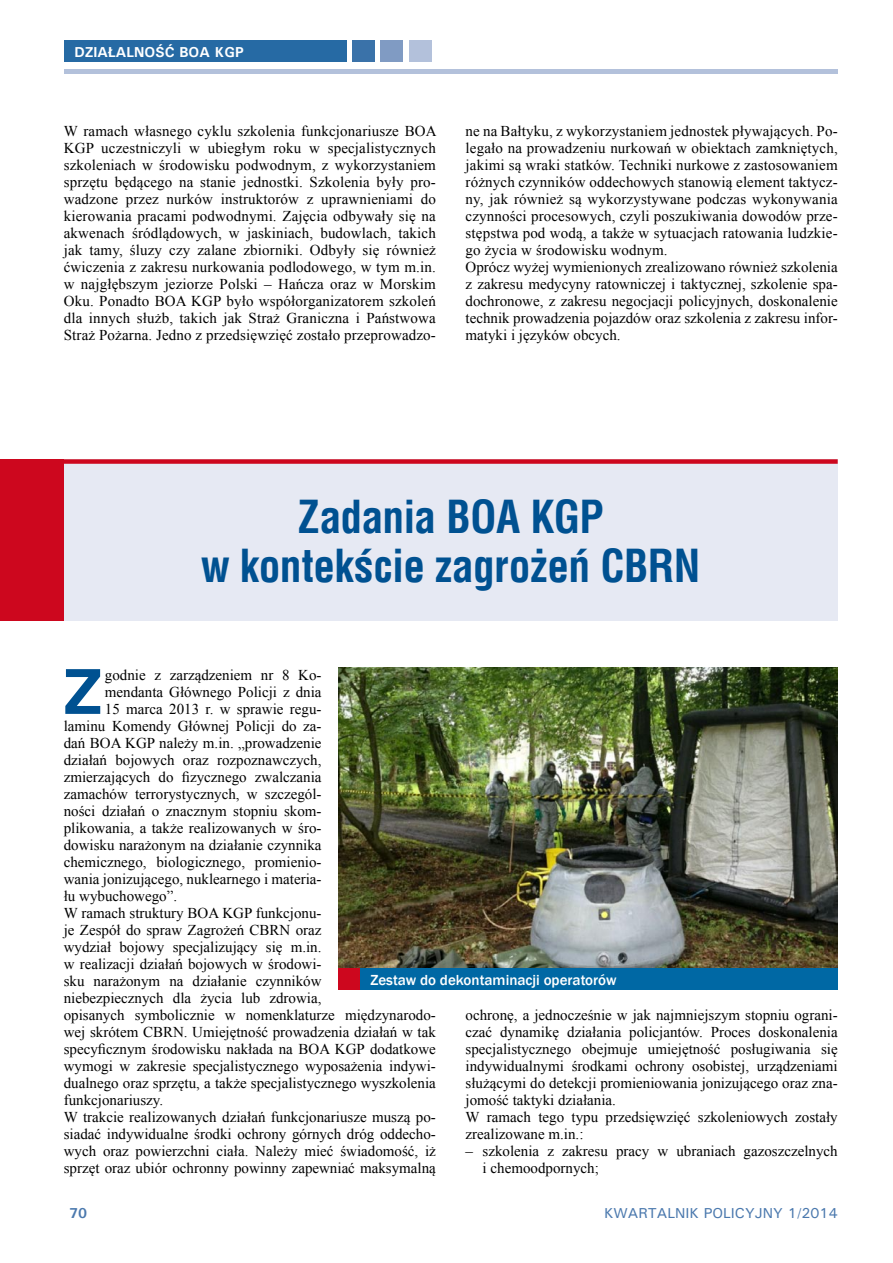
<style>
.page{position:relative;width:893px;height:1263px;background:#fff}
.page>*{position:absolute;margin:0;border:0;box-sizing:border-box;transform-origin:0 0}
.t1{font:700 62.25px "Switzerland";color:#005191}
.t2{font:700 43.5px/49.5px "Switzerland Condensed";letter-spacing:-.015em;color:#005191}
.t3{font:15px/17px "Times New Roman";color:#000}
.t4{font:500 15px "Franklin Gothic";color:#fff}
.t5{font:500 14.4px "Univers";color:#4b79ae}
.t6{font:700 14.4px "Univers";color:#fff}
.t7{font:700 14.4px "Univers";color:#4b79ae}
</style>
<div class="page">
<hr style="left:64px;top:70px;width:774px;height:4px;background:#b3c1db">
<div style="left:64px;top:41px;width:283px;height:21px;background:#266aa4"></div>
<div style="left:352px;top:41px;width:23px;height:21px;background:#3a72a9"></div>
<div style="left:380px;top:41px;width:23px;height:21px;background:#809bc3"></div>
<div style="left:409px;top:41px;width:23px;height:21px;background:#b3c1db"></div>
<div style="left:7px;top:459px;width:831px;height:162px;background:#e6e9f3"></div>
<div style="left:0;top:459px;width:64px;height:162px;background:#cd071e"></div>
<div style="left:0;top:459px;width:838px;height:5px;background:#cd071e"></div>
<img style="left:339px;top:667px;width:499px;height:302px">
<div style="left:339px;top:969px;width:499px;height:21px;background:#0068a4"></div>
<div style="left:339px;top:969px;width:21px;height:21px;background:#cd071e"></div>
<p class="t6" style="left:74px;top:43px;width:171px">DZIAŁALNOŚĆ BOA KGP</p>
<p class="t3" style="left:64px;top:122px;width:374px;text-align:justify">W ramach własnego cyklu szkolenia funkcjonariusze BOA KGP uczestniczyli w ubiegłym roku w specjalistycznych szkoleniach w środowisku podwodnym, z wykorzystaniem sprzętu będącego na stanie jednostki. Szkolenia były pro&shy;wadzone przez nurków instruktorów z uprawnieniami do kierowania pracami podwodnymi. Zajęcia odbywały się na akwenach śródlądowych, w jaskiniach, budowlach, takich jak tamy, śluzy czy zalane zbiorniki. Odbyły się również ćwiczenia z zakresu nurkowania podlodowego, w tym m.in. w najgłębszym jeziorze Polski – Hańcza oraz w Morskim Oku. Ponadto BOA KGP było współorganizatorem szkoleń dla innych służb, takich jak Straż Graniczna i Państwowa Straż Pożarna. Jedno z przedsięwzięć zostało przeprowadzo-</p>
<p class="t3" style="left:466px;top:122px;width:374px">ne na Bałtyku, z wykorzystaniem jednostek pływających. Po&shy;legało na prowadzeniu nurkowań w obiektach zamkniętych, jakimi są wraki statków. Techniki nurkowe z zastosowaniem różnych czynników oddechowych stanowią element taktycz&shy;ny, jak również są wykorzystywane podczas wykonywania czynności procesowych, czyli poszukiwania dowodów prze&shy;stępstwa pod wodą, a także w sytuacjach ratowania ludzkie&shy;go życia w środowisku wodnym.<br>Oprócz wyżej wymienionych zrealizowano również szkolenia z zakresu medycyny ratowniczej i taktycznej, szkolenie spa&shy;dochronowe, z zakresu negocjacji policyjnych, doskonalenie technik prowadzenia pojazdów oraz szkolenia z zakresu infor&shy;matyki i języków obcych.</p>
<h2 class="t2" style="left:201px;top:492px;width:495px;text-indent:97px">Zadania BOA kgp<br>w kontekście zagrożeń cbrn</h2>
<h1 class="t1" style="left:64px;top:654px;width:40px">Z</h1>
<p class="t3" style="left:105px;top:666px;width:218px">godnie z zarządzeniem nr 8 Ko-</p>
<p class="t3" style="left:105px;top:683px;width:218px">mendanta Głównego Policji z dnia</p>
<p class="t3" style="left:105px;top:700px;width:218px">15 marca 2013 r. w sprawie regu-</p>
<p class="t3" style="left:64px;top:717px;width:259px">laminu Komendy Głównej Policji do za-</p>
<p class="t3" style="left:64px;top:734px;width:259px">dań BOA KGP należy m.in. „prowadzenie</p>
<p class="t3" style="left:64px;top:751px;width:259px">działań bojowych oraz rozpoznawczych,</p>
<p class="t3" style="left:64px;top:768px;width:259px">zmierzających do fizycznego zwalczania</p>
<p class="t3" style="left:64px;top:785px;width:259px">zamachów terrorystycznych, w szczegól-</p>
<p class="t3" style="left:64px;top:802px;width:259px">ności działań o znacznym stopniu skom-</p>
<p class="t3" style="left:64px;top:819px;width:259px">plikowania, a także realizowanych w śro-</p>
<p class="t3" style="left:64px;top:836px;width:259px">dowisku narażonym na działanie czynnika</p>
<p class="t3" style="left:64px;top:853px;width:259px">chemicznego, biologicznego, promienio-</p>
<p class="t3" style="left:64px;top:870px;width:259px">wania jonizującego, nuklearnego i materia-</p>
<p class="t3" style="left:64px;top:887px;width:115px">łu wybuchowego”.</p>
<p class="t3" style="left:64px;top:904px;width:259px">W ramach struktury BOA KGP funkcjonu-</p>
<p class="t3" style="left:64px;top:921px;width:259px">je Zespół do spraw Zagrożeń CBRN oraz</p>
<p class="t3" style="left:64px;top:938px;width:259px">wydział bojowy specjalizujący się m.in.</p>
<p class="t3" style="left:64px;top:955px;width:259px">w realizacji działań bojowych w środowi-</p>
<p class="t3" style="left:64px;top:972px;width:259px">sku narażonym na działanie czynników</p>
<p class="t3" style="left:64px;top:989px;width:259px">niebezpiecznych dla życia lub zdrowia,</p>
<p class="t3" style="left:64px;top:1006px;width:374px">opisanych symbolicznie w nomenklaturze międzynarodo-</p>
<p class="t3" style="left:64px;top:1023px;width:374px">wej skrótem CBRN. Umiejętność prowadzenia działań w tak</p>
<p class="t3" style="left:64px;top:1040px;width:374px">specyficznym środowisku nakłada na BOA KGP dodatkowe</p>
<p class="t3" style="left:64px;top:1057px;width:374px">wymogi w zakresie specjalistycznego wyposażenia indywi-</p>
<p class="t3" style="left:64px;top:1074px;width:374px">dualnego oraz sprzętu, a także specjalistycznego wyszkolenia</p>
<p class="t3" style="left:64px;top:1091px;width:101px">funkcjonariuszy.</p>
<p class="t3" style="left:64px;top:1108px;width:374px">W trakcie realizowanych działań funkcjonariusze muszą po-</p>
<p class="t3" style="left:64px;top:1125px;width:374px">siadać indywidualne środki ochrony górnych dróg oddecho-</p>
<p class="t3" style="left:64px;top:1142px;width:374px">wych oraz powierzchni ciała. Należy mieć świadomość, iż</p>
<p class="t3" style="left:64px;top:1159px;width:374px">sprzęt oraz ubiór ochronny powinny zapewniać maksymalną</p>
<p class="t4" style="left:370px;top:970px;width:248px">Zestaw do dekontaminacji operatorów</p>
<p class="t3" style="left:466px;top:1006px;width:374px">ochronę, a jednocześnie w jak najmniejszym stopniu ograni&shy;czać dynamikę działania policjantów. Proces doskonalenia specjalistycznego obejmuje umiejętność posługiwania się indywidualnymi środkami ochrony osobistej, urządzeniami służącymi do detekcji promieniowania jonizującego oraz zna&shy;jomość taktyki działania.<br>W ramach tego typu przedsięwzięć szkoleniowych zostały zrealizowane m.in.:</p>
<p class="t3" style="left:483px;top:1142px;width:357px;text-indent:-17px">– szkolenia z zakresu pracy w ubraniach gazoszczelnych i chemoodpornych;</p>
<p class="t7" style="left:69px;top:1204px;width:20px">70</p>
<p class="t5" style="left:604px;top:1204px;width:235px">KWARTALNIK POLICYJNY 1/2014</p>
</div>
